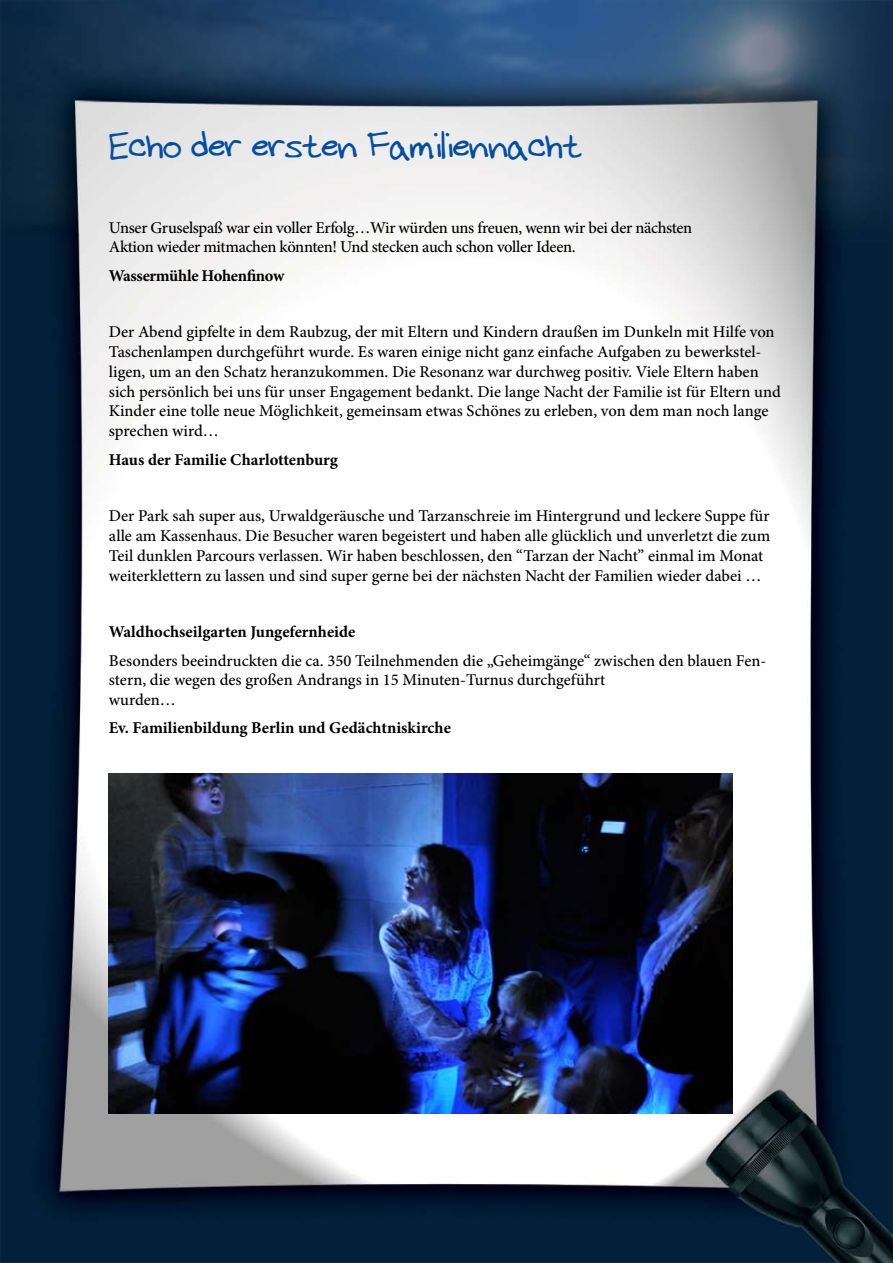
<style>
.page{position:relative;width:893px;height:1263px;background:#fff}
.page>*{position:absolute;margin:0;border:0;box-sizing:border-box;transform-origin:0 0}
.t1{font:45px "Dicks Handwriting";letter-spacing:-.02em;color:#034ea2}
.t2{font:500 16.5px/19.8px "Minion Pro";color:#000}
.t3{font:500 16.5px/19.8px "Minion Pro";letter-spacing:-.02em;color:#000}
.t4{font:700 16.5px "Minion Pro";color:#000}
.t5{font:700 16.5px "Minion Pro";letter-spacing:-.02em;color:#000}
</style>
<div class="page">
<img style="left:1px;top:0;width:892px;height:1263px">
<img style="left:109px;top:773px;width:623px;height:341px">
<h1 class="t1" style="left:109px;top:125px;width:475px">Echo der ersten Familiennacht</h1>
<p class="t3" style="left:109px;top:217px;width:585px">Unser Gruselspaß war ein voller Erfolg…Wir würden uns freuen, wenn wir bei der nächsten<br>Aktion wieder mitmachen könnten! Und stecken auch schon voller Ideen.</p>
<p class="t5" style="left:109px;top:264px;width:177px">Wassermühle Hohenfinow</p>
<p class="t2" style="left:109px;top:322px;width:673px">Der Abend gipfelte in dem Raubzug, der mit Eltern und Kindern draußen im Dunkeln mit Hilfe von Taschenlampen durchgeführt wurde. Es waren einige nicht ganz einfache Aufgaben zu bewerkstel&shy;ligen, um an den Schatz heranzukommen. Die Resonanz war durchweg positiv. Viele Eltern haben sich persönlich bei uns für unser Engagement bedankt. Die lange Nacht der Familie ist für Eltern und Kinder eine tolle neue Möglichkeit, gemeinsam etwas Schönes zu erleben, von dem man noch lange sprechen wird…</p>
<p class="t4" style="left:109px;top:448px;width:231px">Haus der Familie Charlottenburg</p>
<p class="t2" style="left:109px;top:506px;width:663px">Der Park sah super aus, Urwaldgeräusche und Tarzanschreie im Hintergrund und leckere Suppe für alle am Kassenhaus. Die Besucher waren begeistert und haben alle glücklich und unverletzt die zum Teil dunklen Parcours verlassen. Wir haben beschlossen, den “Tarzan der Nacht” einmal im Monat weiterklettern zu lassen und sind super gerne bei der nächsten Nacht der Familien wieder dabei …</p>
<p class="t4" style="left:109px;top:620px;width:248px">Waldhochseilgarten Jungefernheide</p>
<p class="t2" style="left:109px;top:650px;width:659px">Besonders beeindruckten die ca. 350 Teilnehmenden die „Geheimgänge“ zwischen den blauen Fen&shy;stern, die wegen des großen Andrangs in 15 Minuten-Turnus durchgeführt<br>wurden…</p>
<p class="t4" style="left:109px;top:716px;width:343px">Ev. Familienbildung Berlin und Gedächtniskirche</p>
</div>
